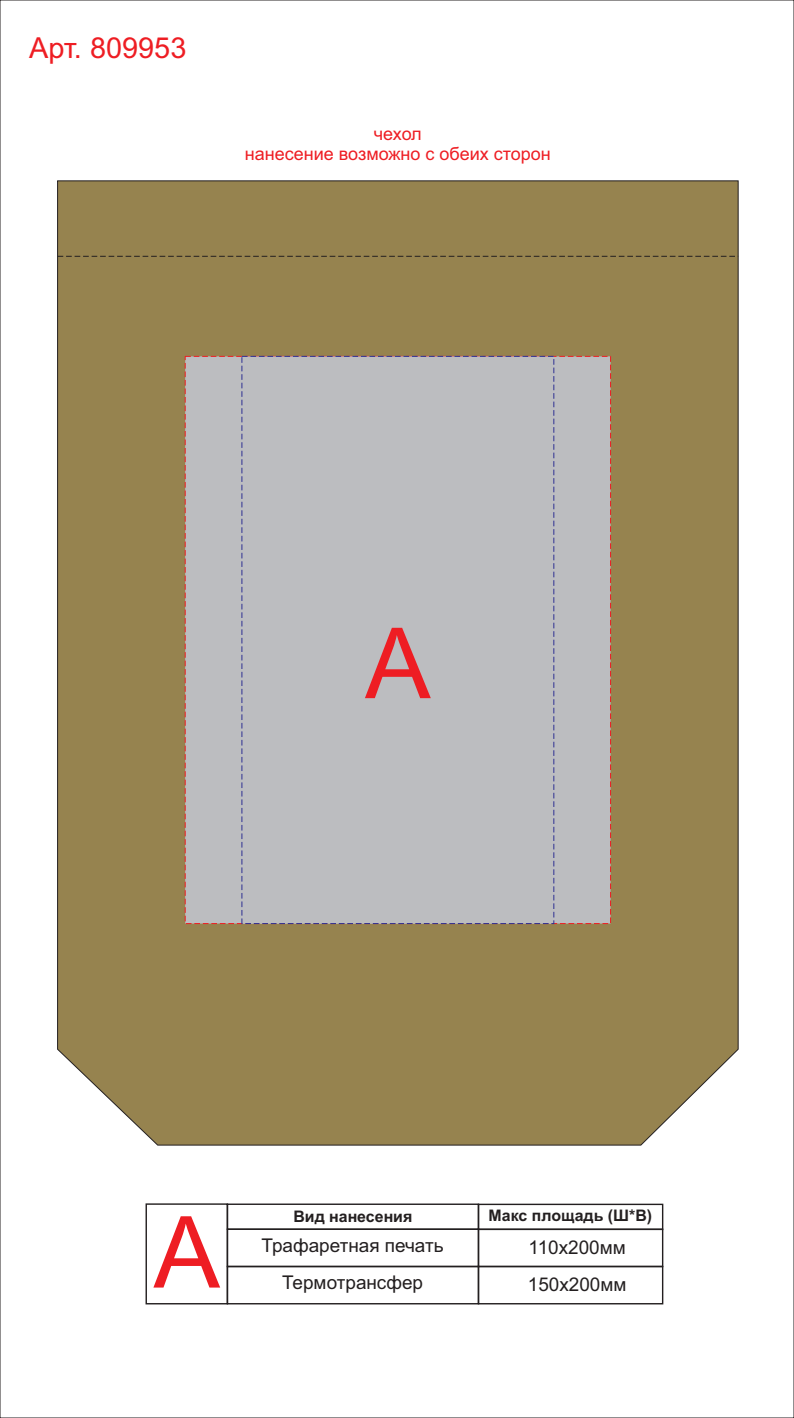
<style>
.page{position:relative;width:794px;height:1418px;background:#fff}
.page>*{position:absolute;margin:0;border:0;box-sizing:border-box;transform-origin:0 0}
.t1{font:99.5px "Arial";color:#ee1d23}
.t2{font:98.2px "Arial";color:#ee1d23}
.t3{font:28.9px "Arial";color:#ee1d23}
.t4{font:18.9px/37.2px "Arial";color:#231f20;text-align:center}
.t5{font:18px/20.1px "Arial";color:#ee1d23;text-align:center}
.t6{font:700 15.9px "Arial";color:#231f20}
</style>
<div class="page">
<div style="left:57px;top:180px;width:681px;height:965px;background:#96834f"></div>
<svg style="left:58px;top:256px;width:680px;height:1px"></svg>
<div style="left:185px;top:356px;width:426px;height:568px;background:#bcbdc0"></div>
<div style="left:241px;top:356px;width:313px;height:568px;background:#bcbdc0"></div>
<div style="left:227px;top:1203px;width:252px;height:26px;border:1px solid #231f20"></div>
<div style="left:227px;top:1228px;width:252px;height:39px;border:1px solid #231f20"></div>
<div style="left:227px;top:1265px;width:252px;height:39px;border:1px solid #231f20"></div>
<div style="left:478px;top:1265px;width:185px;height:39px;border:1px solid #231f20"></div>
<div style="left:478px;top:1203px;width:185px;height:27px;border:1px solid #231f20"></div>
<div style="left:145px;top:1203px;width:83px;height:101px;border:1px solid #231f20"></div>
<h3 class="t3" style="left:29px;top:37px;width:159px">Арт. 809953</h3>
<p class="t5" style="left:245px;top:125px;width:307px">чехол<br>нанесение возможно с обеих сторон</p>
<h2 class="t2" style="left:365px;top:626px;width:67px">А</h2>
<h1 class="t1" style="left:154px;top:1215px;width:68px">А</h1>
<p class="t6" style="left:293px;top:1210px;width:120px">Вид нанесения</p>
<p class="t6" style="left:488px;top:1209px;width:165px">Макс площадь (Ш*В)</p>
<p class="t4" style="left:261px;top:1228px;width:183px">Трафаретная печать<br>Термотрансфер</p>
<p class="t4" style="left:528px;top:1229px;width:100px;text-align:left">110х200мм<br>150х200мм</p>
</div>
